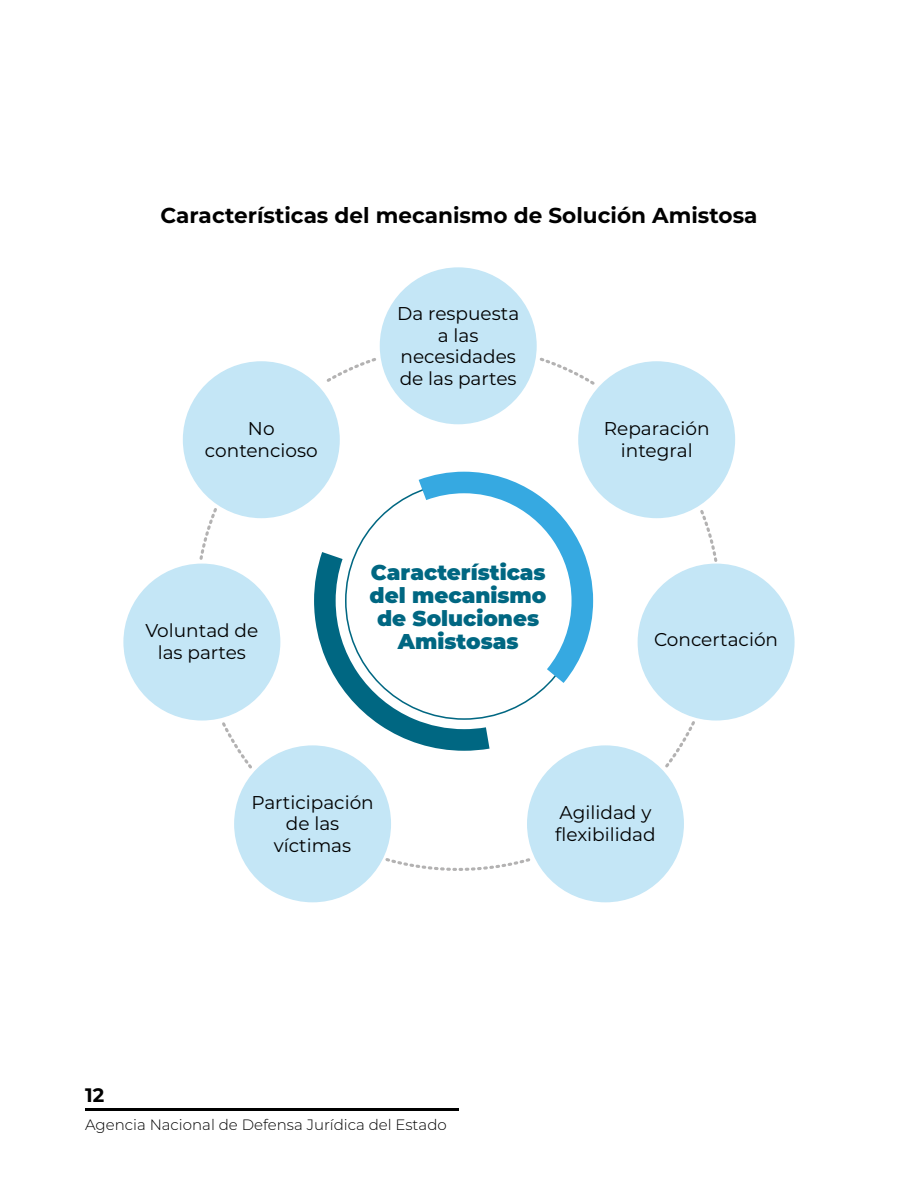
<style>
.page{position:relative;width:918px;height:1188px;background:#fff}
.page>*{position:absolute;margin:0;border:0;box-sizing:border-box;transform-origin:0 0}
.t1{font:700 21.6px "Montserrat";color:#000}
.t2{font:900 21.45px/23.1px "Montserrat";color:#006782;text-align:center}
.t3{font:700 19.5px "Montserrat";color:#000}
.t4{font:18.45px/21.6px "Montserrat";color:#000;text-align:center}
.t5{font:300 15px "Montserrat";color:#000}
</style>
<div class="page">
<hr style="left:85px;top:1108px;width:374px;height:3px;background:#000">
<svg style="left:540px;top:358px;width:55px;height:27px"></svg>
<svg style="left:700px;top:510px;width:17px;height:52px"></svg>
<svg style="left:665px;top:721px;width:30px;height:47px"></svg>
<svg style="left:385px;top:858px;width:145px;height:13px"></svg>
<svg style="left:222px;top:722px;width:30px;height:47px"></svg>
<svg style="left:199px;top:508px;width:18px;height:52px"></svg>
<svg style="left:327px;top:358px;width:49px;height:24px"></svg>
<svg style="left:314px;top:472px;width:279px;height:279px"></svg>
<div style="left:380px;top:267px;width:157px;height:157px;background:#c4e6f6;border-radius:50%"></div>
<div style="left:578px;top:361px;width:157px;height:157px;background:#c4e6f6;border-radius:50%"></div>
<div style="left:183px;top:361px;width:157px;height:157px;background:#c4e6f6;border-radius:50%"></div>
<div style="left:638px;top:564px;width:157px;height:157px;background:#c4e6f6;border-radius:50%"></div>
<div style="left:123px;top:564px;width:157px;height:157px;background:#c4e6f6;border-radius:50%"></div>
<div style="left:527px;top:745px;width:157px;height:157px;background:#c4e6f6;border-radius:50%"></div>
<div style="left:234px;top:745px;width:157px;height:157px;background:#c4e6f6;border-radius:50%"></div>
<p class="t1" style="left:161px;top:200px;width:598px">Características del mecanismo de Solución Amistosa</p>
<p class="t4" style="left:205px;top:417px;width:114px">No contencioso</p>
<p class="t4" style="left:145px;top:619px;width:115px">Voluntad de las partes</p>
<p class="t4" style="left:397px;top:302px;width:124px">Da respuesta a las necesidades de las partes</p>
<p class="t2" style="left:370px;top:559px;width:178px">Características del mecanismo de Soluciones<br>Amistosas</p>
<p class="t4" style="left:604px;top:417px;width:107px">Reparación integral</p>
<p class="t4" style="left:654px;top:628px;width:126px">Concertación</p>
<p class="t4" style="left:251px;top:791px;width:124px">Participación de las víctimas</p>
<p class="t4" style="left:555px;top:801px;width:102px;text-align:left">Agilidad y flexibilidad</p>
<p class="t3" style="left:85px;top:1081px;width:21px">12</p>
<p class="t5" style="left:85px;top:1115px;width:363px">Agencia Nacional de Defensa Jurídica del Estado</p>
</div>
